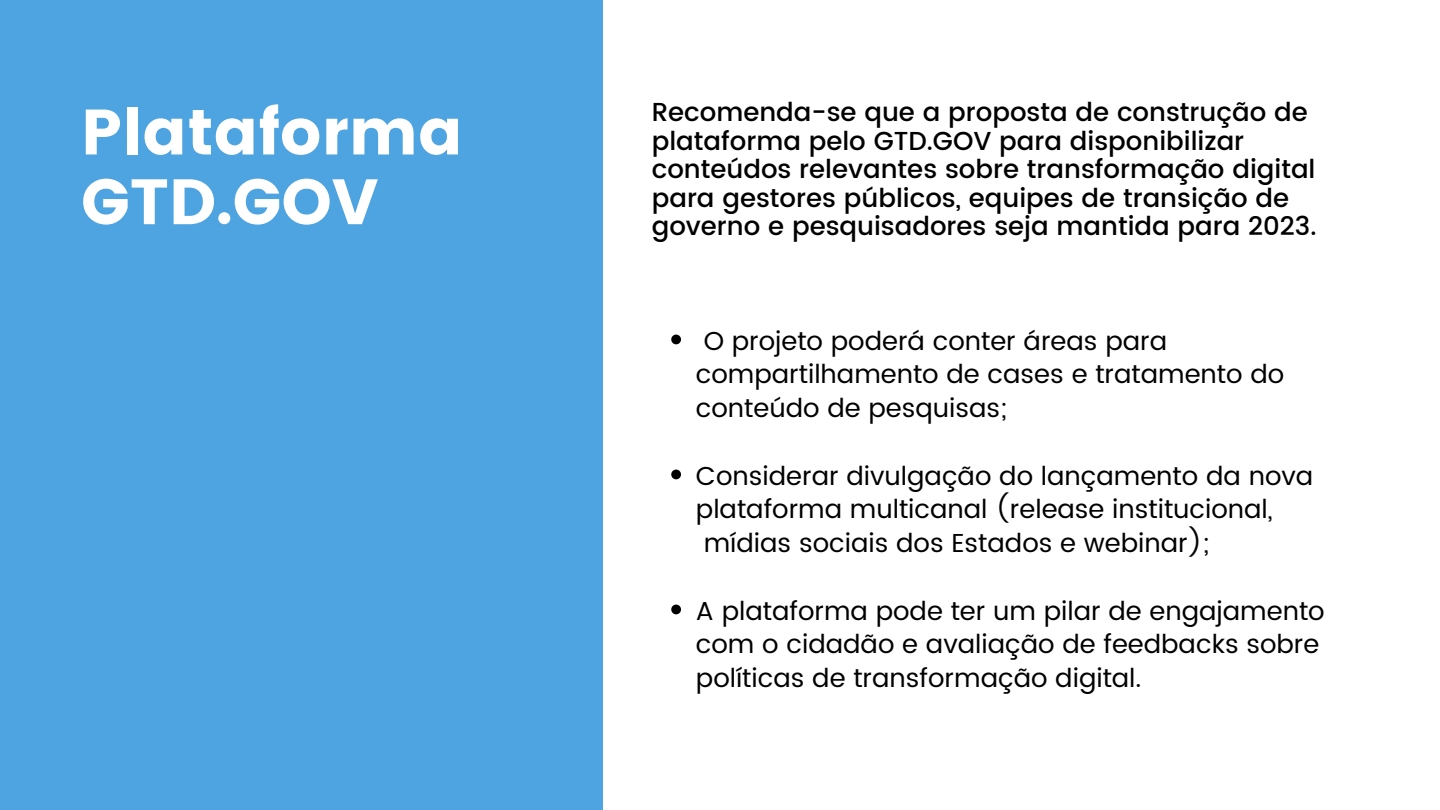
<style>
.page{position:relative;width:1440px;height:810px;background:#fff}
.page>*{position:absolute;margin:0;border:0;box-sizing:border-box;transform-origin:0 0}
.t1{font:64px/69.8px "Poppins";color:#fff}
.t2{font:26px/33.8px "Poppins";color:#000}
.t3{font:500 26px/28.5px "Poppins";color:#000}
</style>
<div class="page">
<div style="left:0;top:0;width:603px;height:810px;background:#4da4e0"></div>
<svg style="left:671px;top:335px;width:10px;height:9px"></svg>
<svg style="left:671px;top:470px;width:10px;height:9px"></svg>
<svg style="left:671px;top:605px;width:10px;height:9px"></svg>
<h1 class="t1" style="left:81px;top:97px;width:383px">Plataforma<br>GTD.GOV</h1>
<p class="t3" style="left:652px;top:98px;width:666px">Recomenda-se que a proposta de construção de plataforma pelo GTD.GOV para disponibilizar conteúdos relevantes sobre transformação digital para gestores públicos, equipes de transição de governo e pesquisadores seja mantida para 2023.</p>
<p class="t2" style="left:696px;top:324px;width:590px">O projeto poderá conter áreas para compartilhamento de cases e tratamento do conteúdo de pesquisas;</p>
<p class="t2" style="left:696px;top:459px;width:619px">Considerar divulgação do lançamento da nova plataforma multicanal (release institucional, mídias sociais dos Estados e webinar);</p>
<p class="t2" style="left:696px;top:594px;width:630px">A plataforma pode ter um pilar de engajamento com o cidadão e avaliação de feedbacks sobre políticas de transformação digital.</p>
</div>
